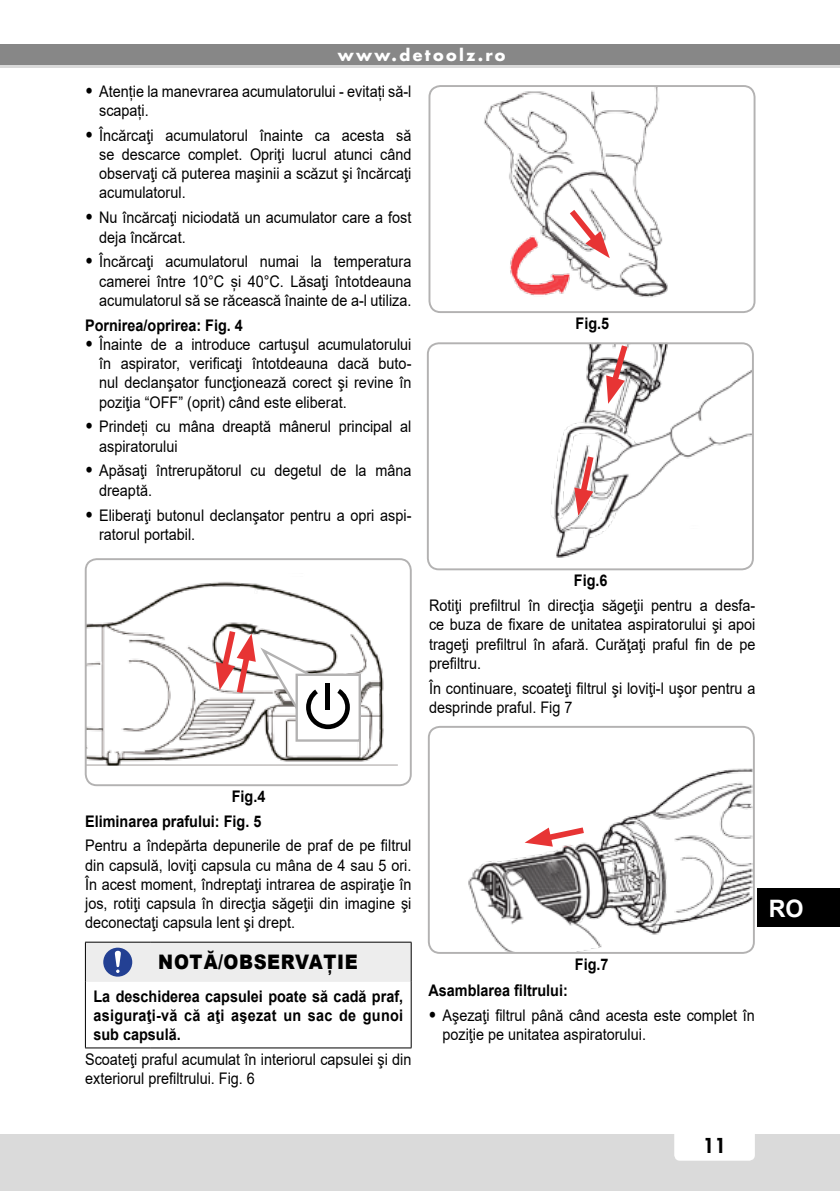
<style>
.page{position:relative;width:840px;height:1191px;background:#fff}
.page>*{position:absolute;margin:0;border:0;box-sizing:border-box;transform-origin:0 0}
.t1{font:700 24px "Arial";color:#fff}
.t2{font:900 20px "Arial";letter-spacing:.035em;color:#000;scale:.9 1}
.t3{font:800 20px "Futura";color:#000}
.t4{font:16px/19.2px "Arial";color:#000;scale:.9 1}
.t5{font:700 16px/19.2px "Arial";color:#000;text-align:right;scale:.9 1}
.t6{font:700 16px "Futura";letter-spacing:.15em;color:#fff}
.s1{font-weight:900;font-size:18px}
</style>
<div class="page">
<div style="left:0;top:1134px;width:839px;height:57px;background:#dadada"></div>
<div style="left:674px;top:1120px;width:80px;height:40px;background:#fff;border-radius:6px"></div>
<div style="left:0;top:44px;width:839px;height:24px;background:#878787"></div>
<hr style="left:0;top:65px;width:839px;height:3px;background:#dadada">
<div style="left:757px;top:888px;width:82px;height:39px;background:#000"></div>
<img style="left:431px;top:87px;width:323px;height:224px">
<div style="left:428px;top:85px;width:327px;height:228px;border:2px solid #b3b2b2;border-radius:11px"></div>
<img style="left:551px;top:344px;width:201px;height:225px">
<div style="left:426px;top:342px;width:327px;height:228px;border:2px solid #b3b2b2;border-radius:11px"></div>
<img style="left:468px;top:727px;width:285px;height:225px">
<div style="left:427px;top:726px;width:327px;height:228px;border:2px solid #b3b2b2;border-radius:11px"></div>
<img style="left:88px;top:561px;width:309px;height:204px">
<div style="left:85px;top:558px;width:326px;height:228px;border:2px solid #b3b2b2;border-radius:11px"></div>
<div style="left:295px;top:673px;width:66px;height:68px;background:#fff;border:2px solid #b3b2b2"></div>
<svg style="left:216px;top:625px;width:133px;height:104px"></svg>
<hr style="left:410px;top:982px;width:1px;height:65px;background:#000">
<hr style="left:85px;top:941px;width:65px;height:1px;background:#000">
<hr style="left:150px;top:941px;width:261px;height:1px;background:#000">
<hr style="left:85px;top:982px;width:1px;height:65px;background:#000">
<hr style="left:85px;top:1047px;width:65px;height:1px;background:#000">
<hr style="left:150px;top:1047px;width:261px;height:1px;background:#000">
<svg style="left:85px;top:942px;width:326px;height:40px"></svg>
<svg style="left:563px;top:204px;width:46px;height:54px"></svg>
<svg style="left:574px;top:450px;width:23px;height:66px"></svg>
<svg style="left:524px;top:823px;width:65px;height:23px"></svg>
<svg style="left:605px;top:342px;width:26px;height:62px"></svg>
<p class="t6" style="left:338px;top:44px;width:169px">www.detoolz.ro</p>
<p class="t4" style="left:99px;top:81px;width:348px;text-indent:-14px"><span class="s1">•</span> Atenție la manevrarea acumulatorului - evitați să-l scapați.</p>
<p class="t4" style="left:99px;top:125px;width:348px;text-align:justify;text-indent:-14px"><span class="s1">•</span> Încărcaţi acumulatorul înainte ca acesta să se descarce complet. Opriţi lucrul atunci când observaţi că puterea maşinii a scăzut şi încărcaţi acumulatorul.</p>
<p class="t4" style="left:99px;top:208px;width:348px;text-indent:-14px"><span class="s1">•</span> Nu încărcaţi niciodată un acumulator care a fost deja încărcat.</p>
<p class="t4" style="left:99px;top:252px;width:348px;text-align:justify;text-indent:-14px"><span class="s1">•</span> Încărcaţi acumulatorul numai la temperatura camerei între 10°C și 40°C. Lăsaţi întotdeauna acumulatorul să se răcească înainte de a-l utiliza.</p>
<p class="t5" style="left:85px;top:316px;width:177px">Pornirea/oprirea: Fig. 4</p>
<p class="t4" style="left:99px;top:334px;width:348px;text-align:justify;text-indent:-14px"><span class="s1">•</span> Înainte de a introduce cartuşul acumulatorului în aspirator, verificaţi întotdeauna dacă buto&shy;nul declanşator funcţionează corect şi revine în poziţia “OFF” (oprit) când este eliberat.</p>
<p class="t4" style="left:99px;top:417px;width:348px;text-indent:-14px"><span class="s1">•</span> Prindeți cu mâna dreaptă mânerul principal al aspiratorului</p>
<p class="t4" style="left:99px;top:461px;width:348px;text-indent:-14px"><span class="s1">•</span> Apăsaţi întrerupătorul cu degetul de la mâna dreaptă.</p>
<p class="t4" style="left:99px;top:505px;width:348px;text-indent:-14px"><span class="s1">•</span> Eliberaţi butonul declanşator pentru a opri aspi&shy;ratorul portabil.</p>
<p class="t5" style="left:575px;top:314px;width:39px">Fig.5</p>
<p class="t5" style="left:573px;top:571px;width:39px">Fig.6</p>
<p class="t4" style="left:429px;top:596px;width:364px;text-align:justify">Rotiţi prefiltrul în direcţia săgeţii pentru a desfa&shy;ce buza de fixare de unitatea aspiratorului şi apoi trageţi prefiltrul în afară. Curăţaţi praful fin de pe prefiltru.</p>
<p class="t4" style="left:429px;top:678px;width:364px">În continuare, scoateţi filtrul şi loviţi-l uşor pentru a desprinde praful. Fig 7</p>
<p class="t5" style="left:85px;top:784px;width:202px;line-height:24.2px">Fig.4<br>Eliminarea prafului: Fig. 5</p>
<p class="t4" style="left:85px;top:836px;width:364px;text-align:justify">Pentru a îndepărta depunerile de praf de pe filtrul din capsulă, loviţi capsula cu mâna de 4 sau 5 ori.<br>În acest moment, îndreptaţi intrarea de aspiraţie în jos, rotiţi capsula în direcţia săgeţii din imagine şi deconectaţi capsula lent şi drept.</p>
<p class="t2" style="left:158px;top:947px;width:223px">NOTĂ/OBSERVAȚIE</p>
<p class="t5" style="left:93px;top:986px;width:345px;text-align:justify">La deschiderea capsulei poate să cadă praf, asiguraţi-vă că aţi aşezat un sac de gunoi sub capsulă.</p>
<p class="t4" style="left:85px;top:1049px;width:364px">Scoateţi praful acumulat în interiorul capsulei şi din exteriorul prefiltrului. Fig. 6</p>
<h1 class="t1" style="left:768px;top:891px;width:36px">RO</h1>
<p class="t5" style="left:574px;top:955px;width:39px">Fig.7</p>
<p class="t5" style="left:428px;top:980px;width:156px">Asamblarea filtrului:</p>
<p class="t4" style="left:442px;top:1005px;width:348px;text-indent:-14px"><span class="s1">•</span> Aşezaţi filtrul până când acesta este complet în poziţie pe unitatea aspiratorului.</p>
<p class="t3" style="left:702px;top:1132px;width:25px">11</p>
</div>
